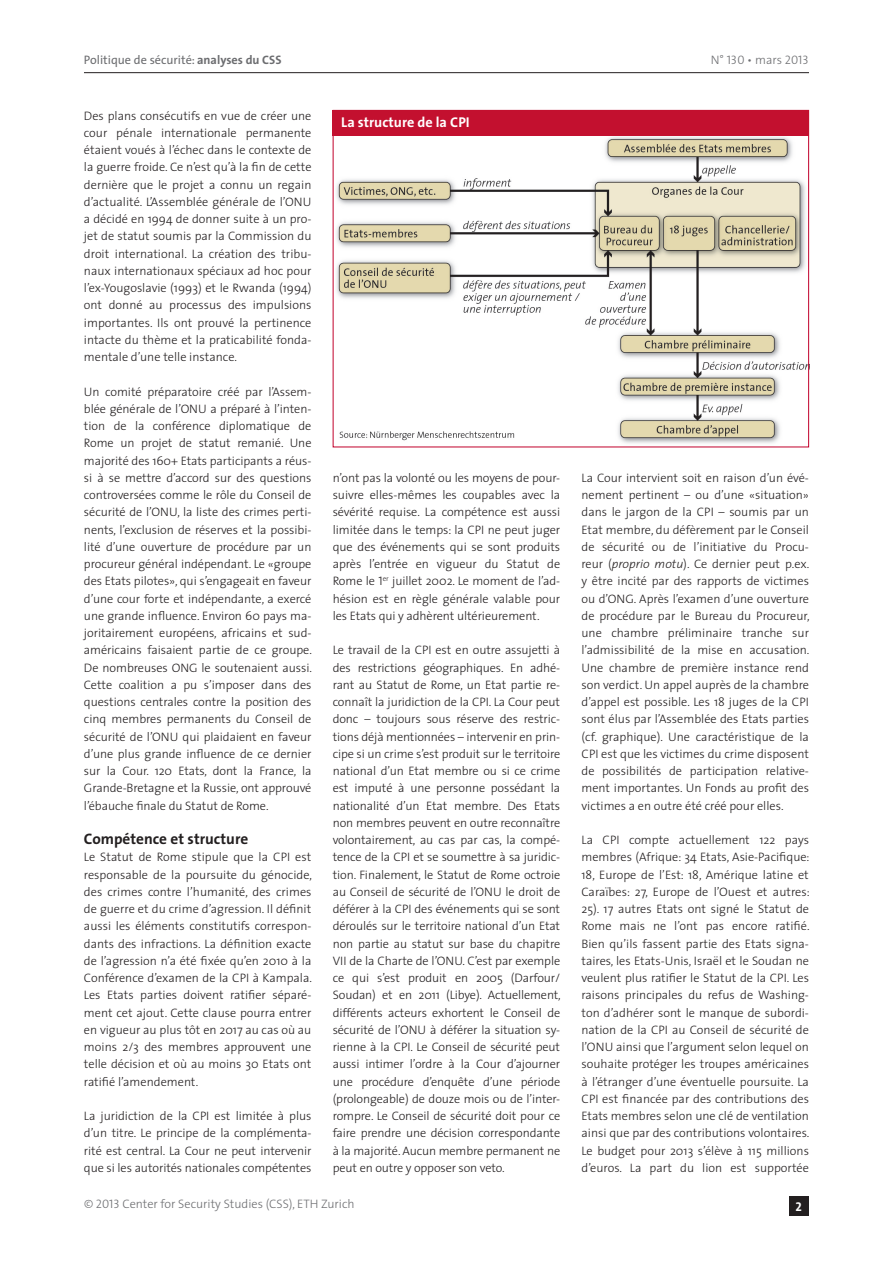
<style>
.page{position:relative;width:893px;height:1263px;background:#fff}
.page>*{position:absolute;margin:0;border:0;box-sizing:border-box;transform-origin:0 0}
._5_Untertitel{font:700 15.3px "The Sans";color:#231f20}
.BOX_1_Titel_weiss{font:700 14.25px "The Sans";color:#fff}
.t1{font:12.75px "The Sans Bold Caps";color:#fff}
._4_Text{font:300 12.3px/17.2px "The Sans";letter-spacing:-.005em;color:#231f20;text-align:justify}
.t2{font:300 12.3px "The Sans";color:#6c6d70}
.t3{font:12.3px "The Sans";color:#6c6d70}
.s1{font-weight:700}
.s2{font-family:"The Sans Light Caps";font-weight:400}
.s3{font-style:italic}
</style>
<div class="page">
<hr style="left:84px;top:72px;width:725px;height:1px;background:#231f20">
<div style="left:789px;top:1196px;width:20px;height:20px;background:#231f20"></div>
<img style="left:336px;top:137px;width:471px;height:307px">
<div style="left:333px;top:110px;width:476px;height:26px;background:#c3102f"></div>
<p class="t3" style="left:84px;top:50px;width:199px">Politique de sécurité: <span class="s1">analyses du CSS</span></p>
<p class="t2" style="left:711px;top:50px;width:100px">N° <span class="s2">130</span> • mars <span class="s2">2013</span></p>
<p class="_4_Text" style="left:84px;top:106px;width:229px">Des plans consécutifs en vue de créer une cour pénale internationale permanente étaient voués à l’échec dans le contexte de la guerre froide. Ce n’est qu’à la fin de cette dernière que le projet a connu un regain d’actualité. L’Assemblée générale de l’ONU a décidé en 1994 de donner suite à un pro&shy;jet de statut soumis par la Commission du droit international. La création des tribu&shy;naux internationaux spéciaux ad hoc pour l’ex-Yougoslavie (1993) et le Rwanda (1994) ont donné au processus des impulsions importantes. Ils ont prouvé la pertinence intacte du thème et la praticabilité fonda&shy;mentale d’une telle instance.</p>
<p class="_4_Text" style="left:84px;top:382px;width:229px">Un comité préparatoire créé par l’Assem&shy;blée générale de l’ONU a préparé à l’inten&shy;tion de la conférence diplomatique de Rome un projet de statut remanié. Une majorité des 160+ Etats participants a réus&shy;si à se mettre d’accord sur des questions controversées comme le rôle du Conseil de sécurité de l’ONU, la liste des crimes perti&shy;nents, l’exclusion de réserves et la possibi&shy;lité d’une ouverture de procédure par un procureur général indépendant. Le «groupe des Etats pilotes», qui s’engageait en faveur d’une cour forte et indépendante, a exercé une grande influence. Environ 60 pays ma&shy;joritairement européens, africains et sud&shy;américains faisaient partie de ce groupe.<br>De nombreuses ONG le soutenaient aussi.<br>Cette coalition a pu s’imposer dans des questions centrales contre la position des cinq membres permanents du Conseil de sécurité de l’ONU qui plaidaient en faveur d’une plus grande influence de ce dernier sur la Cour. 120 Etats, dont la France, la Grande-Bretagne et la Russie, ont approuvé l’ébauche finale du Statut de Rome.</p>
<p class="_5_Untertitel" style="left:84px;top:826px;width:166px">Compétence et structure</p>
<p class="_4_Text" style="left:84px;top:848px;width:230px">Le Statut de Rome stipule que la CPI est responsable de la poursuite du génocide, des crimes contre l’humanité, des crimes de guerre et du crime d’agression. Il définit aussi les éléments constitutifs correspon&shy;dants des infractions. La définition exacte de l’agression n’a été fixée qu’en 2010 à la Conférence d’examen de la CPI à Kampala.<br>Les Etats parties doivent ratifier séparé&shy;ment cet ajout. Cette clause pourra entrer en vigueur au plus tôt en 2017 au cas où au moins 2/3 des membres approuvent une telle décision et où au moins 30 Etats ont ratifié l’amendement.</p>
<p class="_4_Text" style="left:84px;top:1107px;width:229px">La juridiction de la CPI est limitée à plus d’un titre. Le principe de la complémenta&shy;rité est central. La Cour ne peut intervenir que si les autorités nationales compétentes</p>
<p class="BOX_1_Titel_weiss" style="left:341px;top:110px;width:130px">La structure de la CPI</p>
<p class="_4_Text" style="left:333px;top:469px;width:229px">n’ont pas la volonté ou les moyens de pour&shy;suivre elles-mêmes les coupables avec la sévérité requise. La compétence est aussi limitée dans le temps: la CPI ne peut juger que des événements qui se sont produits après l’entrée en vigueur du Statut de Rome le <span class="s2">1</span><sup>er</sup> juillet 2002. Le moment de l’ad&shy;hésion est en règle générale valable pour les Etats qui y adhèrent ultérieurement.</p>
<p class="_4_Text" style="left:333px;top:641px;width:230px">Le travail de la CPI est en outre assujetti à des restrictions géographiques. En adhé&shy;rant au Statut de Rome, un Etat partie re&shy;connaît la juridiction de la CPI. La Cour peut donc – toujours sous réserve des restric&shy;tions déjà mentionnées – intervenir en prin&shy;cipe si un crime s’est produit sur le territoire national d’un Etat membre ou si ce crime est imputé à une personne possédant la nationalité d’un Etat membre. Des Etats non membres peuvent en outre reconnaître volontairement, au cas par cas, la compé&shy;tence de la CPI et se soumettre à sa juridic&shy;tion. Finalement, le Statut de Rome octroie au Conseil de sécurité de l’ONU le droit de déférer à la CPI des événements qui se sont déroulés sur le territoire national d’un Etat non partie au statut sur base du chapitre VII de la Charte de l’ONU. C’est par exemple ce qui s’est produit en 2005 (Darfour/ Soudan) et en 2011 (Libye). Actuellement, différents acteurs exhortent le Conseil de sécurité de l’ONU à déférer la situation sy&shy;rienne à la CPI. Le Conseil de sécurité peut aussi intimer l’ordre à la Cour d’ajourner une procédure d’enquête d’une période (prolongeable) de douze mois ou de l’inter&shy;rompre. Le Conseil de sécurité doit pour ce faire prendre une décision correspondante à la majorité. Aucun membre permanent ne peut en outre y opposer son veto.</p>
<p class="_4_Text" style="left:581px;top:469px;width:230px">La Cour intervient soit en raison d’un évé&shy;nement pertinent – ou d’une «situation» dans le jargon de la CPI – soumis par un Etat membre, du défèrement par le Conseil de sécurité ou de l’initiative du Procu&shy;reur (<span class="s3">proprio motu</span>). Ce dernier peut p.ex. y être incité par des rapports de victimes ou d’ONG. Après l’examen d’une ouverture de procédure par le Bureau du Procureur, une chambre préliminaire tranche sur l’admissibilité de la mise en accusation.<br>Une chambre de première instance rend son verdict. Un appel auprès de la chambre d’appel est possible. Les 18 juges de la CPI sont élus par l’Assemblée des Etats parties (cf. graphique). Une caractéristique de la CPI est que les victimes du crime disposent de possibilités de participation relative&shy;ment importantes. Un Fonds au profit des victimes a en outre été créé pour elles.</p>
<p class="_4_Text" style="left:581px;top:831px;width:230px">La CPI compte actuellement 122 pays membres (Afrique: 34 Etats, Asie-Pacifique:<br>18, Europe de l’Est: 18, Amérique latine et Caraïbes: 27, Europe de l’Ouest et autres:<br>25). 17 autres Etats ont signé le Statut de Rome mais ne l’ont pas encore ratifié.<br>Bien qu’ils fassent partie des Etats signa&shy;taires, les Etats-Unis, Israël et le Soudan ne veulent plus ratifier le Statut de la CPI. Les raisons principales du refus de Washing&shy;ton d’adhérer sont le manque de subordi&shy;nation de la CPI au Conseil de sécurité de l’ONU ainsi que l’argument selon lequel on souhaite protéger les troupes américaines à l’étranger d’une éventuelle poursuite. La CPI est financée par des contributions des Etats membres selon une clé de ventilation ainsi que par des contributions volontaires.<br>Le budget pour 2013 s’élève à 115 millions d’euros. La part du lion est supportée</p>
<p class="t2" style="left:84px;top:1194px;width:272px">© <span class="s2">2013</span> Center for Security Studies (CSS), ETH Zurich</p>
<p class="t1" style="left:795px;top:1195px;width:8px">2</p>
</div>
